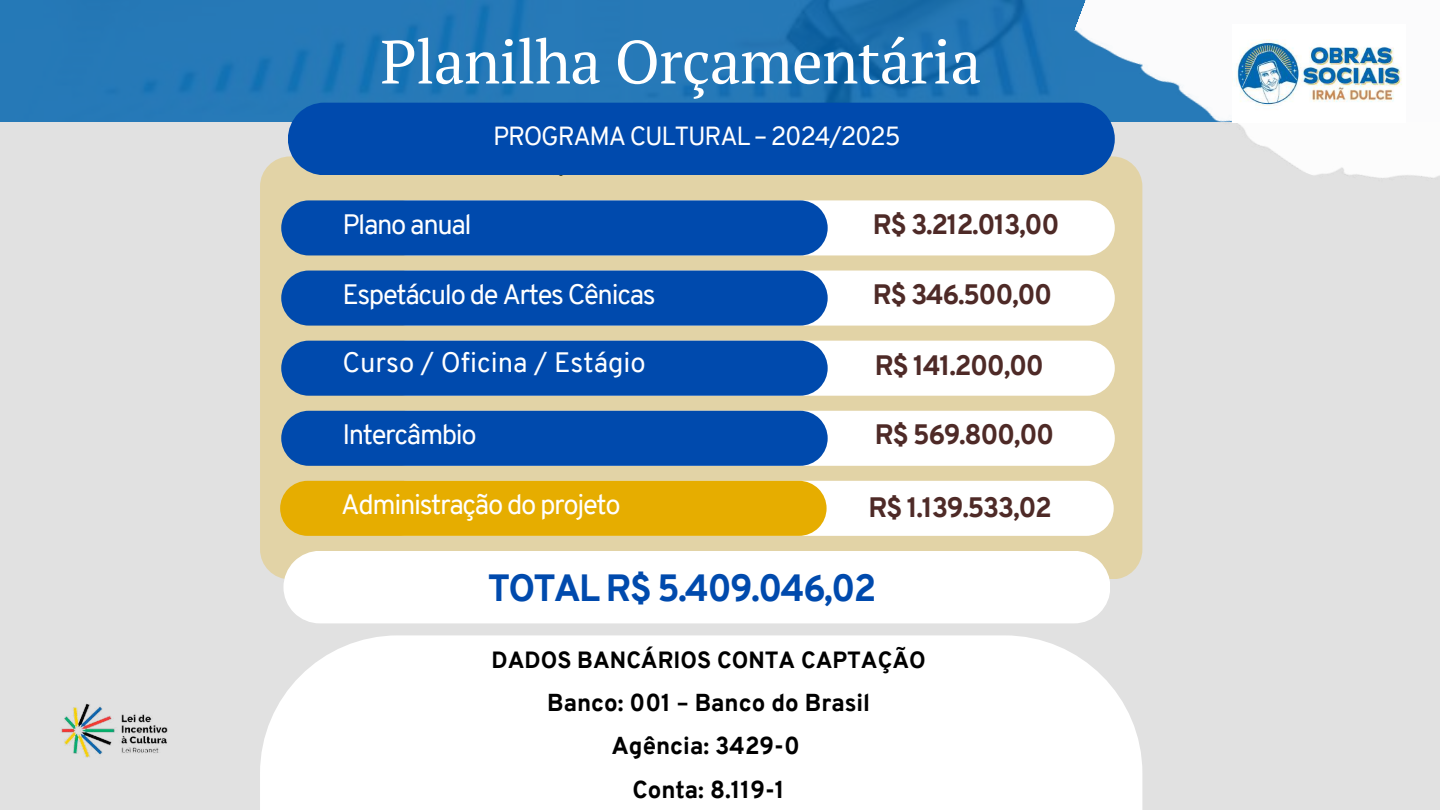
<style>
.page{position:relative;width:1440px;height:810px;background:#fff}
.page>*{position:absolute;margin:0;border:0;box-sizing:border-box;transform-origin:0 0}
.t1{font:61px "PT Serif";letter-spacing:-.01em;color:#fff}
.t2{font:800 37px "Overpass";letter-spacing:-.05em;color:#004aad}
.t3{font:27.4px "Overpass";letter-spacing:-.05em;color:#fff}
.t4{font:800 27.4px "Overpass";letter-spacing:-.05em;color:#4e2a27}
.t5{font:27.4px "Overpass";color:#fff}
.t6{font:25.6px "Overpass";letter-spacing:-.05em;color:#fff}
.t7{font:800 23.9px/43.5px "Overpass";color:#000;text-align:center}
.t8{font:800 22.9px "Overpass";color:#000}
</style>
<div class="page">
<svg style="left:0;top:0;width:1056px;height:122px;background:#2276b5"></svg>
<div style="left:0;top:122px;width:1440px;height:688px;background:#e1e1e1"></div>
<img style="left:1056px;top:0;width:384px;height:282px">
<img style="left:1233px;top:25px;width:173px;height:97px">
<div style="left:260px;top:156px;width:882px;height:423px;background:#e2d3a6;border-radius:30px"></div>
<div style="left:288px;top:103px;width:827px;height:72px;background:#004aad"></div>
<svg style="left:281px;top:341px;width:834px;height:55px;background:#5c8ac9"></svg>
<svg style="left:281px;top:411px;width:834px;height:55px;background:#5b8ac9"></svg>
<svg style="left:281px;top:271px;width:834px;height:55px;background:#5c8bc9"></svg>
<svg style="left:280px;top:481px;width:834px;height:55px;background:#eec95a"></svg>
<svg style="left:281px;top:200px;width:834px;height:55px;background:#5c8ac9"></svg>
<div style="left:283px;top:551px;width:827px;height:72px;background:#fff"></div>
<div style="left:260px;top:635px;width:882px;height:175px;background:#fff"></div>
<img style="left:61px;top:703px;width:107px;height:55px">
<h1 class="t1" style="left:380px;top:20px;width:603px">Planilha Orçamentária</h1>
<p class="t6" style="left:493px;top:126px;width:409px">PROGRAMA CULTURAL – 2024/2025</p>
<p class="t3" style="left:342px;top:213px;width:131px">Plano anual</p>
<p class="t4" style="left:873px;top:213px;width:188px">R$ 3.212.013,00</p>
<p class="t3" style="left:342px;top:284px;width:315px">Espetáculo de Artes Cênicas</p>
<p class="t4" style="left:873px;top:284px;width:181px">R$ 346.500,00</p>
<p class="t5" style="left:342px;top:351px;width:305px">Curso / Oficina / Estágio</p>
<p class="t4" style="left:875px;top:354px;width:171px">R$ 141.200,00</p>
<p class="t3" style="left:342px;top:424px;width:136px">Intercâmbio</p>
<p class="t4" style="left:875px;top:424px;width:181px">R$ 569.800,00</p>
<p class="t3" style="left:341px;top:494px;width:281px">Administração do projeto</p>
<p class="t4" style="left:868px;top:497px;width:185px">R$ 1.139.533,02</p>
<h2 class="t2" style="left:488px;top:573px;width:390px">TOTAL R$ 5.409.046,02</h2>
<p class="t8" style="left:492px;top:651px;width:436px">DADOS BANCÁRIOS CONTA CAPTAÇÃO</p>
<p class="t7" style="left:547px;top:683px;width:324px">Banco: 001 – Banco do Brasil<br>Agência: 3429-0<br>Conta: 8.119-1</p>
</div>
